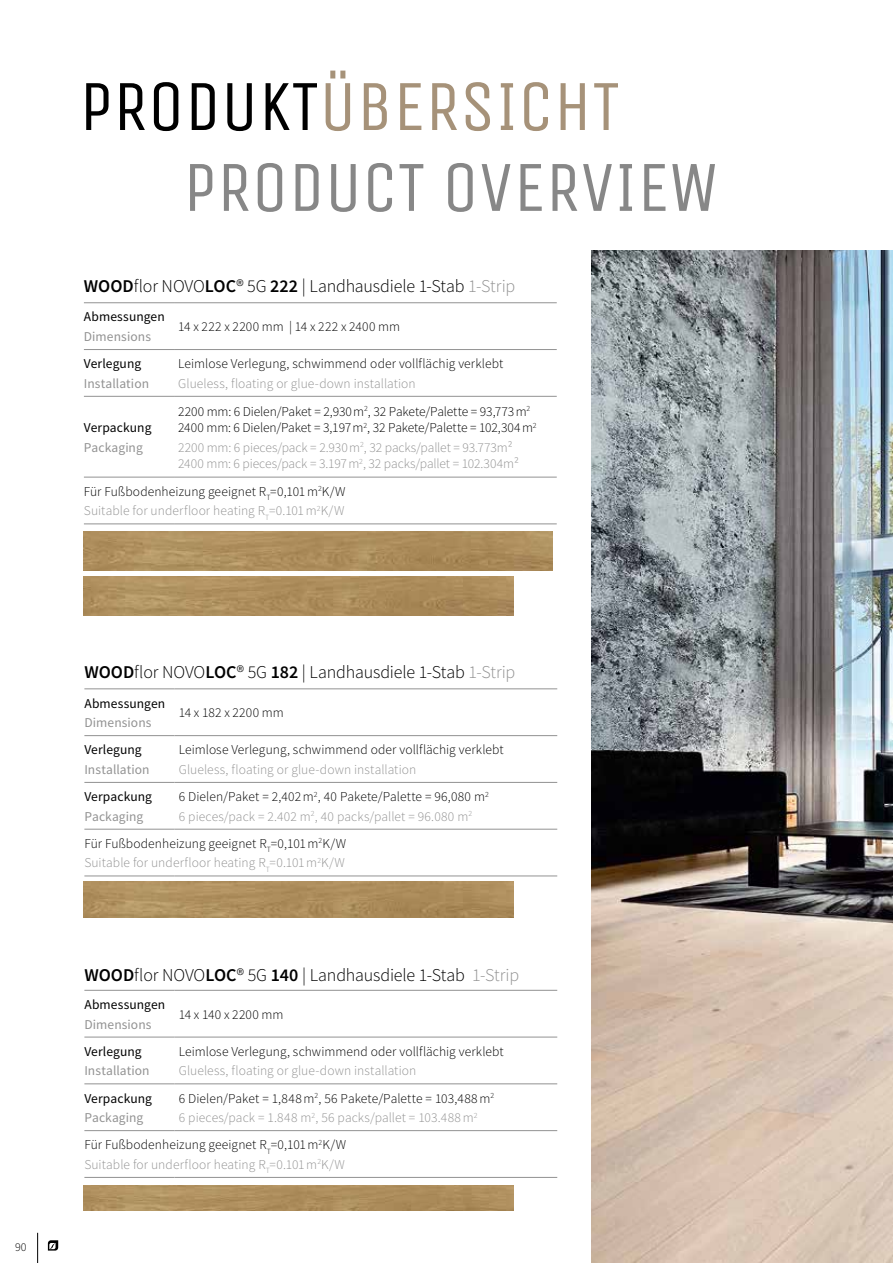
<style>
.page{position:relative;width:893px;height:1263px;background:#fff}
.page>*{position:absolute;margin:0;border:0;box-sizing:border-box;transform-origin:0 0}
.t1{font:72px/80.8px "Unica One";color:#878787}
.t2{font:300 18px "Source Sans Pro";letter-spacing:-.01em;color:#000}
.t3{font:300 13.5px/19.5px "Source Sans Pro";letter-spacing:.005em;color:#000}
.t4{font:300 13.5px/19.5px "Source Sans Pro";letter-spacing:.005em;color:#929292}
.t5{font:13.5px "Source Sans Pro";letter-spacing:.005em;color:#929292}
.t6{font:13.5px "Source Sans Pro";letter-spacing:.005em;color:#000}
.t7{font:300 13.5px "Source Sans Pro";letter-spacing:.025em;color:#000}
.t8{font:300 12px "Source Sans Pro";color:#000}
.s1{color:#000}
.s2{color:#a69279}
.s3{font-weight:600}
.s4{color:#929292}
</style>
<div class="page">
<img style="left:591px;top:251px;width:302px;height:1012px">
<img style="left:84px;top:531px;width:469px;height:40px">
<img style="left:84px;top:882px;width:430px;height:35px">
<img style="left:84px;top:1186px;width:430px;height:24px">
<img style="left:84px;top:576px;width:430px;height:39px">
<hr style="left:174px;top:302px;width:383px;height:1px;background:#929292">
<hr style="left:174px;top:349px;width:383px;height:1px;background:#929292">
<hr style="left:174px;top:396px;width:383px;height:1px;background:#929292">
<hr style="left:174px;top:477px;width:383px;height:1px;background:#929292">
<hr style="left:84px;top:524px;width:90px;height:1px;background:#929292">
<hr style="left:174px;top:524px;width:383px;height:1px;background:#929292">
<hr style="left:84px;top:302px;width:90px;height:1px;background:#929292">
<hr style="left:84px;top:349px;width:90px;height:1px;background:#929292">
<hr style="left:84px;top:396px;width:90px;height:1px;background:#929292">
<hr style="left:84px;top:477px;width:90px;height:1px;background:#929292">
<hr style="left:175px;top:689px;width:382px;height:1px;background:#929292">
<hr style="left:175px;top:735px;width:382px;height:1px;background:#929292">
<hr style="left:175px;top:782px;width:382px;height:1px;background:#929292">
<hr style="left:175px;top:829px;width:382px;height:1px;background:#929292">
<hr style="left:84px;top:876px;width:91px;height:1px;background:#929292">
<hr style="left:175px;top:876px;width:382px;height:1px;background:#929292">
<hr style="left:84px;top:689px;width:91px;height:1px;background:#929292">
<hr style="left:84px;top:735px;width:91px;height:1px;background:#929292">
<hr style="left:84px;top:782px;width:91px;height:1px;background:#929292">
<hr style="left:84px;top:829px;width:91px;height:1px;background:#929292">
<hr style="left:84px;top:990px;width:91px;height:1px;background:#929292">
<hr style="left:175px;top:990px;width:382px;height:1px;background:#929292">
<hr style="left:84px;top:1037px;width:91px;height:1px;background:#929292">
<hr style="left:175px;top:1037px;width:382px;height:1px;background:#929292">
<hr style="left:84px;top:1083px;width:91px;height:1px;background:#929292">
<hr style="left:175px;top:1083px;width:382px;height:1px;background:#929292">
<hr style="left:84px;top:1130px;width:91px;height:1px;background:#929292">
<hr style="left:175px;top:1130px;width:382px;height:1px;background:#929292">
<hr style="left:84px;top:1177px;width:91px;height:1px;background:#929292">
<hr style="left:175px;top:1177px;width:382px;height:1px;background:#929292">
<hr style="left:37px;top:1233px;width:1px;height:30px;background:#000">
<svg style="left:48px;top:1240px;width:10px;height:10px"></svg>
<p class="t8" style="left:15px;top:1239px;width:13px">90</p>
<h1 class="t1" style="left:184px;top:66px;width:536px;text-indent:-104px"><span class="s1">PRODUKT</span><span class="s2">ÜBERSICHT<br></span>PRODUCT OVERVIEW</h1>
<h2 class="t2" style="left:84px;top:275px;width:433px"><span class="s3">WOOD</span>flor NOVO<span class="s3">LOC</span>® 5G <span class="s3">222</span> | Landhausdiele 1-Stab <span class="s4">1-Strip</span></h2>
<p class="t6" style="left:84px;top:308px;width:82px">Abmessungen</p>
<p class="t5" style="left:84px;top:328px;width:69px">Dimensions</p>
<p class="t6" style="left:84px;top:355px;width:59px">Verlegung</p>
<p class="t5" style="left:84px;top:375px;width:67px">Installation</p>
<p class="t7" style="left:178px;top:318px;width:223px">14 x 222 x 2200 mm | 14 x 222 x 2400 mm</p>
<p class="t3" style="left:178px;top:354px;width:326px">Leimlose Verlegung, schwimmend oder vollflächig verklebt</p>
<p class="t4" style="left:178px;top:373px;width:239px">Glueless, floating or glue-down installation</p>
<p class="t3" style="left:178px;top:403px;width:360px;line-height:16.5px">2200 mm: 6 Dielen/Paket = 2,930m<sup>2</sup>, 32 Pakete/Palette = 93,773m<sup>2<br></sup>2400 mm: 6 Dielen/Paket = 3,197m<sup>2</sup>, 32 Pakete/Palette = 102,304m<sup>2</sup></p>
<p class="t4" style="left:178px;top:439px;width:342px;line-height:16.5px">2200 mm: 6 pieces/pack = 2.930m<sup>2</sup>, 32 packs/pallet = 93.773m²<br>2400 mm: 6 pieces/pack = 3.197m<sup>2</sup>, 32 packs/pallet = 102.304m²</p>
<p class="t4" style="left:84px;top:482px;width:263px"><span class="s1">Für Fußbodenheizung geeignet R</span><sub>T</sub><span class="s1">=0,101m</span><sup>2</sup><span class="s1">K/W<br></span>Suitable for underfloor heating R<sub>T</sub>=0.101m<sup>2</sup>K/W</p>
<p class="t6" style="left:84px;top:419px;width:69px">Verpackung</p>
<p class="t5" style="left:84px;top:438px;width:60px">Packaging</p>
<h2 class="t2" style="left:84px;top:661px;width:433px"><span class="s3">WOOD</span>flor NOVO<span class="s3">LOC</span>® 5G <span class="s3">182</span> | Landhausdiele 1-Stab <span class="s4">1-Strip</span></h2>
<p class="t6" style="left:84px;top:694px;width:82px">Abmessungen</p>
<p class="t5" style="left:84px;top:714px;width:69px">Dimensions</p>
<p class="t6" style="left:84px;top:741px;width:59px">Verlegung</p>
<p class="t5" style="left:84px;top:761px;width:67px">Installation</p>
<p class="t3" style="left:179px;top:703px;width:106px">14 x 182 x 2200 mm</p>
<p class="t3" style="left:179px;top:740px;width:326px">Leimlose Verlegung, schwimmend oder vollflächig verklebt</p>
<p class="t4" style="left:179px;top:760px;width:239px">Glueless, floating or glue-down installation</p>
<p class="t3" style="left:179px;top:787px;width:312px">6 Dielen/Paket = 2,402m<sup>2</sup>, 40 Pakete/Palette = 96,080 m<sup>2<br></sup><span class="s4">6 pieces/pack = 2.402 m</span><sup>2</sup><span class="s4">, 40 packs/pallet = 96.080 m</span><sup>2</sup></p>
<p class="t4" style="left:84px;top:834px;width:263px"><span class="s1">Für Fußbodenheizung geeignet R</span><sub>T</sub><span class="s1">=0,101m</span><sup>2</sup><span class="s1">K/W<br></span>Suitable for underfloor heating R<sub>T</sub>=0.101m<sup>2</sup>K/W</p>
<p class="t6" style="left:84px;top:788px;width:69px">Verpackung</p>
<p class="t5" style="left:84px;top:807px;width:60px">Packaging</p>
<h2 class="t2" style="left:84px;top:964px;width:436px"><span class="s3">WOOD</span>flor NOVO<span class="s3">LOC</span>® 5G <span class="s3">140</span> | Landhausdiele 1-Stab <span class="s4">1-Strip</span></h2>
<p class="t6" style="left:84px;top:996px;width:82px">Abmessungen</p>
<p class="t5" style="left:84px;top:1015px;width:69px">Dimensions</p>
<p class="t6" style="left:84px;top:1043px;width:59px">Verlegung</p>
<p class="t5" style="left:84px;top:1062px;width:67px">Installation</p>
<p class="t3" style="left:179px;top:1004px;width:106px">14 x 140 x 2200 mm</p>
<p class="t3" style="left:179px;top:1041px;width:326px">Leimlose Verlegung, schwimmend oder vollflächig verklebt</p>
<p class="t4" style="left:179px;top:1061px;width:239px">Glueless, floating or glue-down installation</p>
<p class="t3" style="left:179px;top:1088px;width:317px">6 Dielen/Paket = 1,848m<sup>2</sup>, 56 Pakete/Palette = 103,488m<sup>2<br></sup><span class="s4">6 pieces/pack = 1.848 m</span><sup>2</sup><span class="s4">, 56 packs/pallet = 103.488m</span><sup>2</sup></p>
<p class="t4" style="left:84px;top:1135px;width:263px"><span class="s1">Für Fußbodenheizung geeignet R</span><sub>T</sub><span class="s1">=0,101m</span><sup>2</sup><span class="s1">K/W<br></span>Suitable for underfloor heating R<sub>T</sub>=0.101m<sup>2</sup>K/W</p>
<p class="t6" style="left:84px;top:1089px;width:69px">Verpackung</p>
<p class="t5" style="left:84px;top:1109px;width:60px">Packaging</p>
</div>
